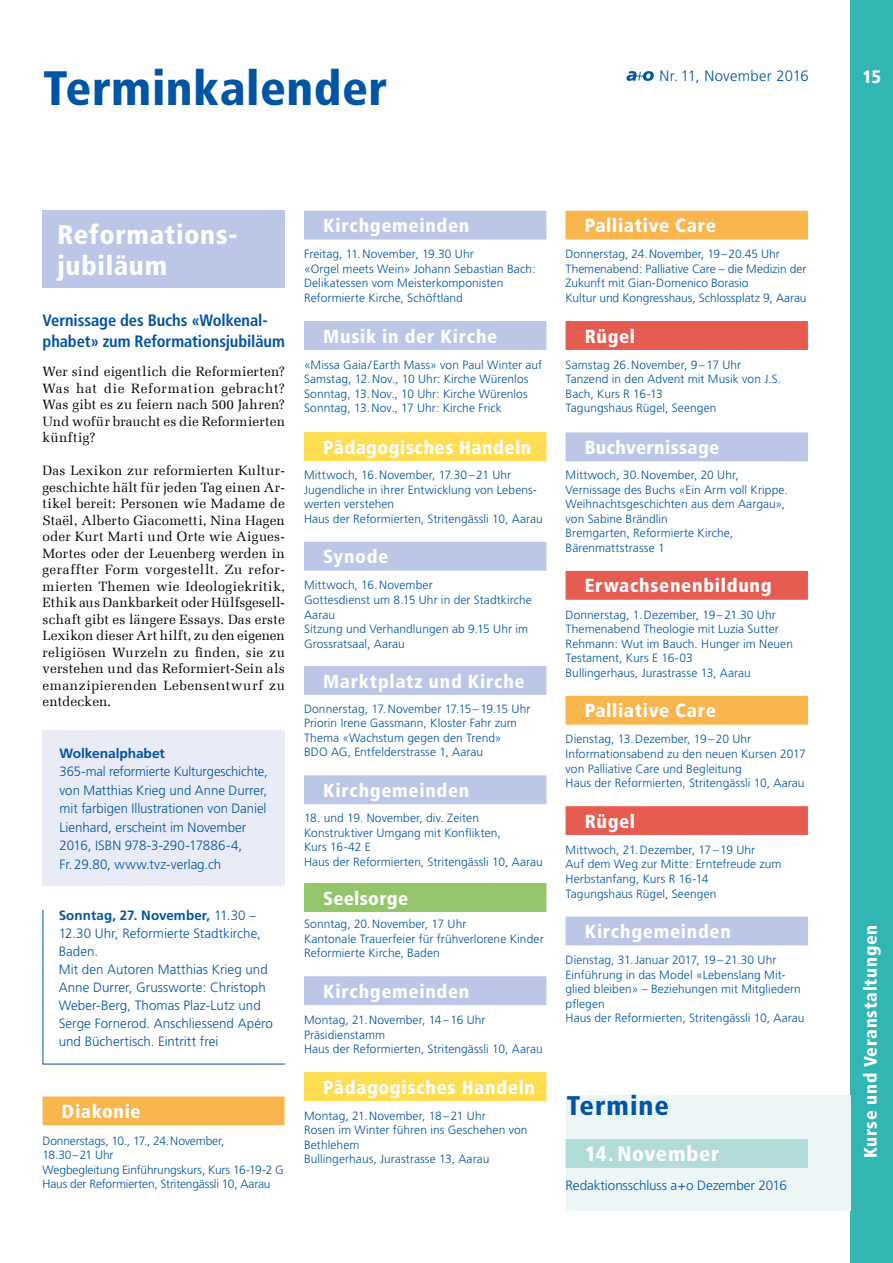
<style>
.page{position:relative;width:893px;height:1263px;background:#fff}
.page>*{position:absolute;margin:0;border:0;box-sizing:border-box;transform-origin:0 0}
.t1{font:900 condensed 48.3px "Frutiger";letter-spacing:.01em;color:#0054a4}
.t2{font:900 condensed 27px/31.5px "Frutiger";letter-spacing:.025em;color:#fff}
.t3{font:900 condensed 27px "Frutiger";letter-spacing:.035em;color:#0054a4}
.t4{font:900 condensed 21px "Frutiger";letter-spacing:.035em;color:#fff}
.t5{font:900 condensed 18.9px "Frutiger";letter-spacing:.035em;color:#fff}
.t6{font:900 condensed 18.9px "Frutiger";letter-spacing:.015em;color:#fff}
.t7{font:900 condensed 18px "Frutiger";letter-spacing:.04em;color:#fff}
.t8{font:700 condensed 16.5px/21px "Frutiger";letter-spacing:-.005em;color:#0054a4}
.t9{font:300 15px "Frutiger";letter-spacing:.015em;color:#0054a4}
.t10{font:13.5px/16.5px "Melior Com";letter-spacing:.025em;color:#000;text-align:justify}
.t11{font:300 13.5px/18px "Frutiger";color:#0054a4}
.t12{font:700 13.5px "Frutiger";letter-spacing:-.005em;color:#0054a4}
.t13{font:300 12px/14.5px "Frutiger";letter-spacing:.005em;color:#0054a4}
.t14{font:300 12px/14.5px "Frutiger";letter-spacing:-.015em;color:#0054a4}
.s1{font-weight:700}
</style>
<div class="page">
<div style="left:850px;top:0;width:43px;height:1263px;background:#31b6b3"></div>
<svg style="left:626px;top:71px;width:28px;height:10px"></svg>
<div style="left:566px;top:1095px;width:284px;height:116px;background:#edf6f6"></div>
<div style="left:566px;top:1139px;width:242px;height:29px;background:#b2dcda"></div>
<div style="left:304px;top:211px;width:242px;height:29px;background:#bcc6e6"></div>
<div style="left:304px;top:321px;width:242px;height:29px;background:#bcc6e6"></div>
<div style="left:304px;top:432px;width:242px;height:29px;background:#ffde53"></div>
<div style="left:304px;top:542px;width:242px;height:29px;background:#bcc6e6"></div>
<div style="left:304px;top:666px;width:242px;height:29px;background:#bcc6e6"></div>
<div style="left:304px;top:775px;width:242px;height:29px;background:#bcc6e6"></div>
<div style="left:304px;top:883px;width:242px;height:29px;background:#95c56a"></div>
<div style="left:304px;top:976px;width:242px;height:29px;background:#bcc6e6"></div>
<div style="left:304px;top:1072px;width:242px;height:29px;background:#ffde53"></div>
<div style="left:566px;top:211px;width:242px;height:29px;background:#fab64e"></div>
<div style="left:566px;top:321px;width:242px;height:29px;background:#e65c51"></div>
<div style="left:566px;top:432px;width:242px;height:29px;background:#bcc6e6"></div>
<div style="left:566px;top:571px;width:242px;height:29px;background:#e65c51"></div>
<div style="left:566px;top:696px;width:242px;height:29px;background:#fab64e"></div>
<div style="left:566px;top:806px;width:242px;height:29px;background:#e65c51"></div>
<div style="left:566px;top:916px;width:242px;height:29px;background:#bcc6e6"></div>
<div style="left:43px;top:210px;width:242px;height:78px;background:#bcc6e6"></div>
<div style="left:43px;top:730px;width:242px;height:156px;background:#e9ebf7"></div>
<svg style="left:42px;top:909px;width:243px;height:156px"></svg>
<div style="left:43px;top:1096px;width:242px;height:29px;background:#fab64e"></div>
<h1 class="t1" style="left:44px;top:59px;width:345px">Terminkalender</h1>
<p class="t9" style="left:660px;top:67px;width:151px">Nr. 11, November 2016</p>
<h2 class="t2" style="left:57px;top:218px;width:181px">Reformations&shy;jubiläum</h2>
<h3 class="t8" style="left:43px;top:310px;width:244px">Vernissage des Buchs «Wolkenal&shy;phabet» zum Reformationsjubiläum</h3>
<p class="t10" style="left:43px;top:363px;width:244px">Wer sind eigentlich die Reformierten?<br>Was hat die Reformation gebracht?<br>Was gibt es zu feiern nach 500 Jahren?<br>Und wofür braucht es die Reformierten künftig?</p>
<p class="t10" style="left:43px;top:462px;width:244px">Das Lexikon zur reformierten Kultur&shy;geschichte hält für jeden Tag einen Ar&shy;tikel bereit: Personen wie Madame de Staël, Alberto Giacometti, Nina Hagen oder Kurt Marti und Orte wie Aigues-Mortes oder der Leuenberg werden in geraffter Form vorgestellt. Zu refor&shy;mierten Themen wie Ideologiekritik, Ethik aus Dankbarkeit oder Hülfsgesell&shy;schaft gibt es längere Essays. Das erste Lexikon dieser Art hilft, zu den eigenen religiösen Wurzeln zu finden, sie zu verstehen und das Reformiert-Sein als emanzipierenden Lebensentwurf zu entdecken.</p>
<p class="t12" style="left:60px;top:745px;width:107px">Wolkenalphabet</p>
<p class="t11" style="left:60px;top:762px;width:210px;line-height:18.5px">365-mal reformierte Kulturgeschichte, von Matthias Krieg und Anne Durrer, mit farbigen Illustrationen von Daniel Lienhard, erscheint im November 2016, ISBN 978-3-290-17886-4, Fr.29.80, www.tvz-verlag.ch</p>
<p class="t11" style="left:59px;top:907px;width:216px"><span class="s1">Sonntag, 27. November,</span> 11.30 –<br>12.30 Uhr, Reformierte Stadtkirche,<br>Baden.<br>Mit den Autoren Matthias Krieg und<br>Anne Durrer, Grussworte: Christoph<br>Weber-Berg, Thomas Plaz-Lutz und<br>Serge Fornerod. Anschliessend Apéro und Büchertisch. Eintritt frei</p>
<h3 class="t5" style="left:62px;top:1100px;width:81px">Diakonie</h3>
<p class="t14" style="left:43px;top:1133px;width:243px">Donnerstags, 10., 17., 24.November,<br>18.30–21 Uhr<br>Wegbegleitung Einführungskurs, Kurs 16-19-2 G Haus der Reformierten, Stritengässli 10, Aarau</p>
<h3 class="t5" style="left:323px;top:214px;width:148px">Kirchgemeinden</h3>
<p class="t13" style="left:304px;top:247px;width:233px">Freitag, 11.November, 19.30 Uhr<br>«Orgel meets Wein» Johann Sebastian Bach:<br>Delikatessen vom Meisterkomponisten Reformierte Kirche, Schöftland</p>
<h3 class="t5" style="left:323px;top:325px;width:176px">Musik in der Kirche</h3>
<p class="t13" style="left:304px;top:357px;width:240px">«Missa Gaia /Earth Mass» von Paul Winter auf Samstag, 12.Nov., 10 Uhr: Kirche Würenlos Sonntag, 13.Nov., 10 Uhr: Kirche Würenlos Sonntag, 13.Nov., 17 Uhr: Kirche Frick</p>
<h3 class="t5" style="left:323px;top:436px;width:210px">Pädagogisches Handeln</h3>
<p class="t13" style="left:304px;top:468px;width:240px">Mittwoch, 16.November, 17.30–21 Uhr Jugendliche in ihrer Entwicklung von Lebens&shy;werten verstehen<br>Haus der Reformierten, Stritengässli 10, Aarau</p>
<h3 class="t5" style="left:323px;top:545px;width:67px">Synode</h3>
<p class="t13" style="left:304px;top:578px;width:229px">Mittwoch, 16.November<br>Gottesdienst um 8.15 Uhr in der Stadtkirche<br>Aarau<br>Sitzung und Verhandlungen ab 9.15 Uhr im<br>Grossratsaal, Aarau</p>
<h3 class="t5" style="left:323px;top:669px;width:203px">Marktplatz und Kirche</h3>
<p class="t13" style="left:304px;top:701px;width:228px">Donnerstag, 17.November 17.15–19.15 Uhr Priorin Irene Gassmann, Kloster Fahr zum Thema «Wachstum gegen den Trend»<br>BDO AG, Entfelderstrasse 1, Aarau</p>
<h3 class="t5" style="left:323px;top:779px;width:148px">Kirchgemeinden</h3>
<p class="t13" style="left:304px;top:811px;width:240px">18. und 19. November, div. Zeiten Konstruktiver Umgang mit Konflikten,<br>Kurs 16-42 E<br>Haus der Reformierten, Stritengässli 10, Aarau</p>
<h3 class="t6" style="left:323px;top:887px;width:87px">Seelsorge</h3>
<p class="t13" style="left:304px;top:917px;width:241px">Sonntag, 20.November, 17 Uhr<br>Kantonale Trauerfeier für frühverlorene Kinder<br>Reformierte Kirche, Baden</p>
<h3 class="t5" style="left:323px;top:980px;width:148px">Kirchgemeinden</h3>
<p class="t13" style="left:304px;top:1012px;width:240px">Montag, 21.November, 14–16 Uhr<br>Präsidienstamm<br>Haus der Reformierten, Stritengässli 10, Aarau</p>
<h3 class="t5" style="left:323px;top:1076px;width:213px">Pädagogisches Handeln</h3>
<p class="t13" style="left:304px;top:1108px;width:225px">Montag, 21.November, 18–21 Uhr<br>Rosen im Winter führen ins Geschehen von<br>Bethlehem<br>Bullingerhaus, Jurastrasse 13, Aarau</p>
<h3 class="t5" style="left:585px;top:214px;width:133px">Palliative Care</h3>
<p class="t13" style="left:566px;top:247px;width:243px">Donnerstag, 24.November, 19–20.45 Uhr Themenabend: Palliative Care – die Medizin der Zukunft mit Gian-Domenico Borasio<br>Kultur und Kongresshaus, Schlossplatz 9, Aarau</p>
<h3 class="t5" style="left:585px;top:325px;width:52px">Rügel</h3>
<p class="t13" style="left:566px;top:357px;width:217px">Samstag 26.November, 9–17 Uhr<br>Tanzend in den Advent mit Musik von J.S.<br>Bach, Kurs R 16-13<br>Tagungshaus Rügel, Seengen</p>
<h3 class="t6" style="left:585px;top:436px;width:136px">Buchvernissage</h3>
<p class="t13" style="left:566px;top:468px;width:224px">Mittwoch, 30.November, 20 Uhr,<br>Vernissage des Buchs «Ein Arm voll Krippe.<br>Weihnachtsgeschichten aus dem Aargau», von Sabine Brändlin<br>Bremgarten, Reformierte Kirche,<br>Bärenmattstrasse 1</p>
<h3 class="t5" style="left:585px;top:574px;width:188px">Erwachsenenbildung</h3>
<p class="t13" style="left:566px;top:607px;width:229px">Donnerstag, 1.Dezember, 19–21.30 Uhr Themenabend Theologie mit Luzia Sutter Rehmann: Wut im Bauch. Hunger im Neuen Testament, Kurs E 16-03<br>Bullingerhaus, Jurastrasse 13, Aarau</p>
<h3 class="t5" style="left:585px;top:699px;width:133px">Palliative Care</h3>
<p class="t13" style="left:566px;top:732px;width:242px">Dienstag, 13.Dezember, 19–20 Uhr Informationsabend zu den neuen Kursen 2017 von Palliative Care und Begleitung<br>Haus der Reformierten, Stritengässli 10, Aarau</p>
<h3 class="t5" style="left:585px;top:810px;width:52px">Rügel</h3>
<p class="t13" style="left:566px;top:842px;width:218px">Mittwoch, 21.Dezember, 17–19 Uhr<br>Auf dem Weg zur Mitte: Erntefreude zum<br>Herbstanfang, Kurs R 16-14<br>Tagungshaus Rügel, Seengen</p>
<h3 class="t5" style="left:585px;top:920px;width:148px">Kirchgemeinden</h3>
<p class="t13" style="left:565px;top:953px;width:240px">Dienstag, 31.Januar 2017, 19–21.30 Uhr Einführung in das Model «Lebenslang Mit&shy;glied bleiben» – Beziehungen mit Mitgliedern pflegen<br>Haus der Reformierten, Stritengässli 10, Aarau</p>
<h2 class="t3" style="left:567px;top:1089px;width:104px">Termine</h2>
<h3 class="t4" style="left:585px;top:1141px;width:136px">14. November</h3>
<p class="t11" style="left:566px;top:1176px;width:223px">Redaktionsschluss a+o Dezember 2016</p>
<h3 class="t7" style="left:862px;top:66px;width:20px">15</h3>
<h3 class="t7" style="left:860px;top:1158px;width:235px;rotate:-90deg">Kurse und Veranstaltungen</h3>
</div>
